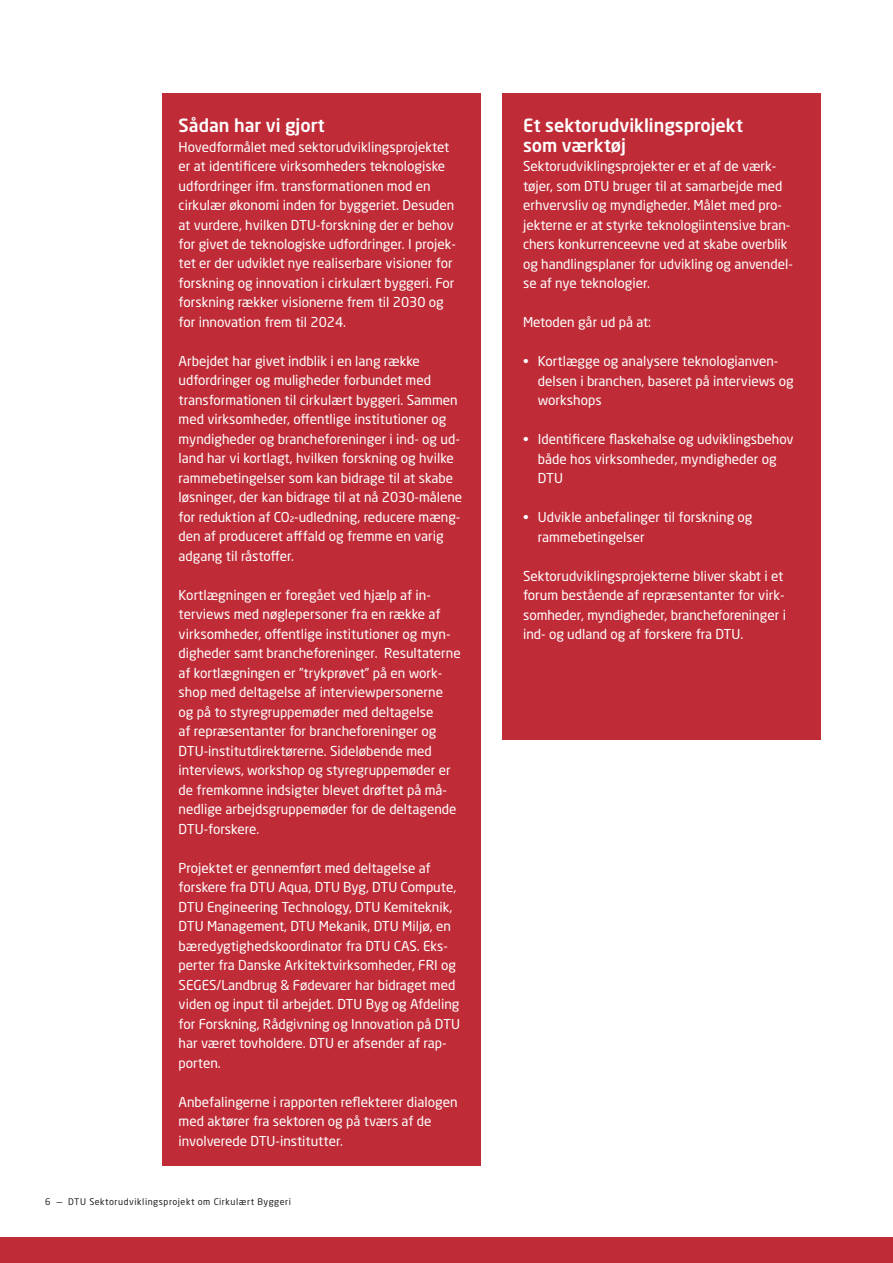
<style>
.page{position:relative;width:893px;height:1263px;background:#fff}
.page>*{position:absolute;margin:0;border:0;box-sizing:border-box;transform-origin:0 0}
.t1{font:500 18px/19.5px "Neo Sans Std";color:#fff}
.t2{font:13.5px/19.5px "Neo Sans Std";color:#fff}
.t3{font:9px "Neo Sans Pro";letter-spacing:.06em;color:#231f20}
</style>
<div class="page">
<div style="left:162px;top:94px;width:318px;height:1072px;background:#bf2b37"></div>
<div style="left:502px;top:94px;width:319px;height:646px;background:#bf2b37"></div>
<div style="left:0;top:1237px;width:893px;height:26px;background:#bf2b37"></div>
<h1 class="t1" style="left:179px;top:115px;width:148px">Sådan har vi gjort</h1>
<p class="t2" style="left:179px;top:137px;width:279px">Hovedformålet med sektorudviklingsprojektet er at identificere virksomheders teknologiske udfordringer ifm. transformationen mod en cirkulær økonomi inden for byggeriet. Desuden at vurdere, hvilken DTU-forskning der er behov for givet de teknologiske udfordringer. I projek&shy;tet er der udviklet nye realiserbare visioner for forskning og innovation i cirkulært byggeri. For forskning rækker visionerne frem til 2030 og for innovation frem til 2024.</p>
<p class="t2" style="left:179px;top:351px;width:285px">Arbejdet har givet indblik i en lang række udfordringer og muligheder forbundet med transformationen til cirkulært byggeri. Sammen med virksomheder, offentlige institutioner og myndigheder og brancheforeninger i ind- og ud&shy;land har vi kortlagt, hvilken forskning og hvilke rammebetingelser som kan bidrage til at skabe løsninger, der kan bidrage til at nå 2030-målene for reduktion af CO2-udledning, reducere mæng&shy;den af produceret afffald og fremme en varig adgang til råstoffer.</p>
<p class="t2" style="left:179px;top:585px;width:284px">Kortlægningen er foregået ved hjælp af in&shy;terviews med nøglepersoner fra en række af virksomheder, offentlige institutioner og myn&shy;digheder samt brancheforeninger. Resultaterne af kortlægningen er ”trykprøvet” på en work&shy;shop med deltagelse af interviewpersonerne og på to styregruppemøder med deltagelse<br>af repræsentanter for brancheforeninger og DTU-institutdirektørerne. Sideløbende med interviews, workshop og styregruppemøder er de fremkomne indsigter blevet drøftet på må&shy;nedlige arbejdsgruppemøder for de deltagende DTU-forskere.</p>
<p class="t2" style="left:179px;top:858px;width:283px">Projektet er gennemført med deltagelse af forskere fra DTU Aqua, DTU Byg, DTU Compute, DTU Engineering Technology, DTU Kemiteknik, DTU Management, DTU Mekanik, DTU Miljø, en bæredygtighedskoordinator fra DTU CAS. Eks&shy;perter fra Danske Arkitektvirksomheder, FRI og SEGES/Landbrug &amp; Fødevarer har bidraget med viden og input til arbejdet. DTU Byg og Afdeling for Forskning, Rådgivning og Innovation på DTU har været tovholdere. DTU er afsender af rap&shy;porten.</p>
<p class="t2" style="left:179px;top:1092px;width:281px">Anbefalingerne i rapporten reflekterer dialogen med aktører fra sektoren og på tværs af de involverede DTU-institutter.</p>
<p class="t3" style="left:45px;top:1196px;width:247px">6 — DTU Sektorudviklingsprojekt om Cirkulært Byggeri</p>
<h1 class="t1" style="left:523px;top:115px;width:222px">Et sektorudviklingsprojekt som værktøj</h1>
<p class="t2" style="left:523px;top:156px;width:271px">Sektorudviklingsprojekter er et af de værk&shy;tøjer, som DTU bruger til at samarbejde med erhvervsliv og myndigheder. Målet med pro&shy;jekterne er at styrke teknologiintensive bran&shy;chers konkurrenceevne ved at skabe overblik og handlingsplaner for udvikling og anvendel&shy;se af nye teknologier.</p>
<p class="t2" style="left:523px;top:312px;width:130px">Metoden går ud på at:</p>
<p class="t2" style="left:538px;top:351px;width:257px;text-indent:-15px">• Kortlægge og analysere teknologianven&shy;delsen i branchen, baseret på interviews og workshops</p>
<p class="t2" style="left:538px;top:429px;width:257px;text-indent:-15px">• Identificere flaskehalse og udviklingsbehov både hos virksomheder, myndigheder og<br>DTU</p>
<p class="t2" style="left:538px;top:507px;width:216px;text-indent:-15px">• Udvikle anbefalinger til forskning og rammebetingelser</p>
<p class="t2" style="left:523px;top:566px;width:264px">Sektorudviklingsprojekterne bliver skabt i et forum bestående af repræsentanter for virk&shy;somheder, myndigheder, brancheforeninger i ind- og udland og af forskere fra DTU.</p>
</div>
